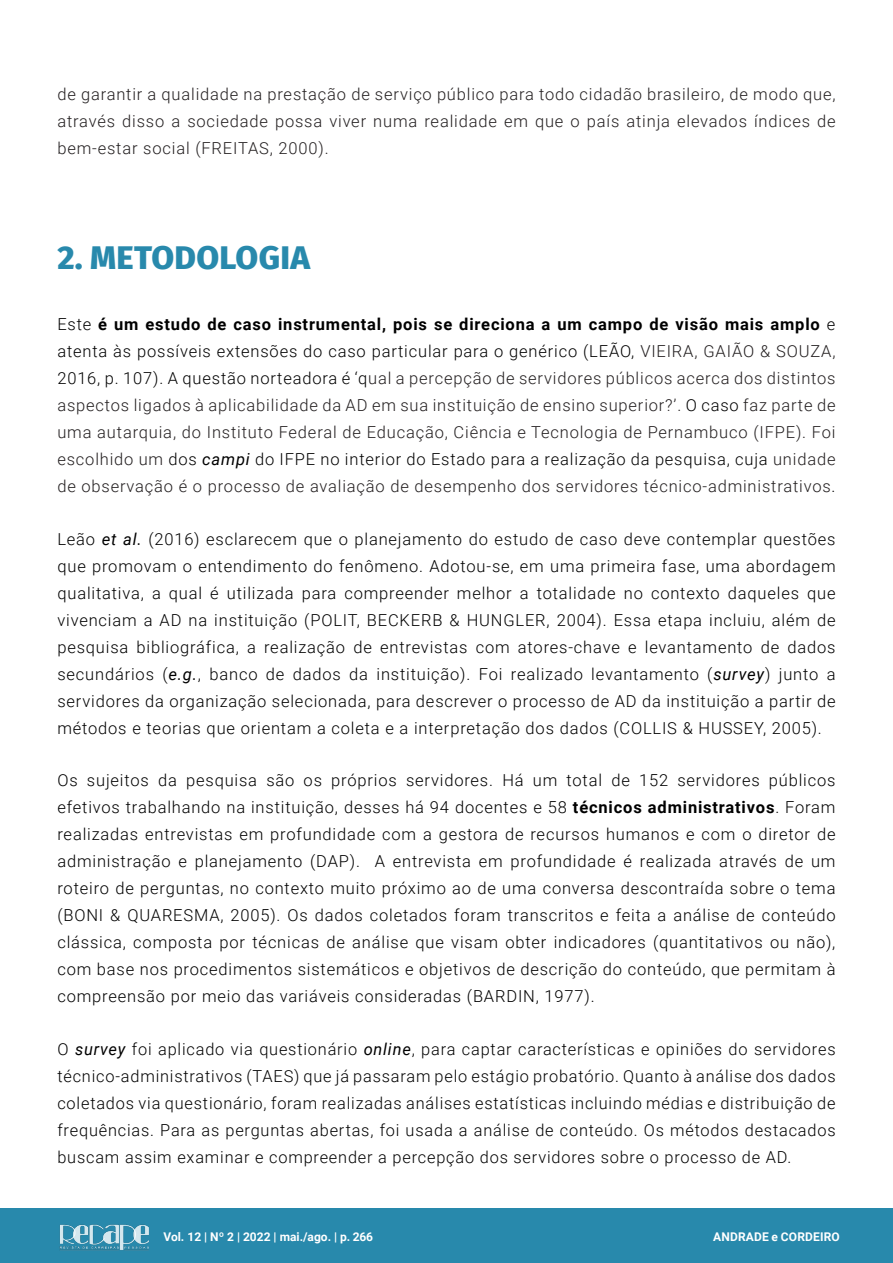
<style>
.page{position:relative;width:893px;height:1263px;background:#fff}
.page>*{position:absolute;margin:0;border:0;box-sizing:border-box;transform-origin:0 0}
.t1{font:800 33px "Fira Sans";letter-spacing:.01em;color:#2889ac}
.t2{font:300 16.5px/27px "Roboto";letter-spacing:.05em;color:#000;text-align:justify}
.t3{font:300 16.5px/27px "Roboto";letter-spacing:.05em;color:#231f20;text-align:justify}
.t4{font:700 12px "Roboto";letter-spacing:.005em;color:#fff}
.s1{color:#000}
.s2{font-weight:700;color:#000}
.s3{font-weight:400;font-style:italic;color:#000}
.s4{font-weight:400;font-style:italic}
.s5{font-weight:700}
</style>
<div class="page">
<div style="left:0;top:1209px;width:893px;height:54px;background:#2889ac"></div>
<img style="left:59px;top:1224px;width:90px;height:27px">
<p class="t3" style="left:57px;top:80px;width:780px">de garantir a qualidade na prestação de serviço público para todo cidadão brasileiro, de modo que, através disso a sociedade possa viver numa realidade em que o país atinja elevados índices de bem-estar social (FREITAS, 2000).</p>
<h1 class="t1" style="left:57px;top:229px;width:254px">2. METODOLOGIA</h1>
<p class="t3" style="left:57px;top:310px;width:780px"><span class="s1">Este</span> <span class="s2">é um estudo de caso instrumental, pois se direciona a um campo de visão mais amplo</span> <span class="s1">e atenta às possíveis extensões do caso particular para o genérico (LEÃO,</span> VIEIRA, GAIÃO &amp; SOUZA, <span class="s1">2016, p. 107). A questão norteadora é ‘q</span>ual a percepção de servidores públicos acerca dos distintos aspectos ligados à aplicabilidade da AD em sua instituição de ensino superior?’. <span class="s1">O caso</span> faz parte de uma autarquia, do Instituto Federal de Educação, Ciência e Tecnologia de Pernambuco (IFPE). Foi escolhido um <span class="s1">dos</span> <span class="s3">campi</span> <span class="s1">do IFPE no interior do Estado para a realização da pesquisa, cuja</span> unidade de observação é o processo de avaliação de desempenho dos servidores técnico-administrativos<span class="s1">.</span></p>
<p class="t2" style="left:57px;top:525px;width:780px">Leão <span class="s4">et al.</span> (2016) esclarecem que o planejamento do estudo de caso deve contemplar questões que promovam o entendimento do fenômeno. Adotou-se, em uma primeira fase, uma abordagem qualitativa, a qual é utilizada para compreender melhor a totalidade no contexto daqueles que vivenciam a AD na instituição (POLIT, BECKERB &amp; HUNGLER, 2004). Essa etapa incluiu, além de pesquisa bibliográfica, a realização de entrevistas com atores-chave e levantamento de dados secundários (<span class="s4">e.g.</span>, banco de dados da instituição). Foi realizado levantamento (<span class="s4">survey</span>) junto a servidores da organização selecionada, para descrever o processo de AD da instituição a partir de métodos e teorias que orientam a coleta e a interpretação dos dados (COLLIS &amp; HUSSEY, 2005).</p>
<p class="t2" style="left:57px;top:766px;width:780px">Os sujeitos da pesquisa são os próprios servidores. Há um total de 152 servidores públicos efetivos trabalhando na instituição, desses há 94 docentes e 58 <span class="s5">técnicos administrativos</span>. Foram realizadas entrevistas em profundidade com a gestora de recursos humanos e com o diretor de administração e planejamento (DAP). A entrevista em profundidade é realizada através de um roteiro de perguntas, no contexto muito próximo ao de uma conversa descontraída sobre o tema (BONI &amp; QUARESMA, 2005). Os dados coletados foram transcritos e feita a análise de conteúdo clássica, composta por técnicas de análise que visam obter indicadores (quantitativos ou não), com base nos procedimentos sistemáticos e objetivos de descrição do conteúdo, que permitam à compreensão por meio das variáveis consideradas (BARDIN, 1977).</p>
<p class="t2" style="left:57px;top:1035px;width:780px">O <span class="s4">survey</span> foi aplicado via questionário <span class="s4">online</span>, para captar características e opiniões do servidores técnico-administrativos (TAES) que já passaram pelo estágio probatório. Quanto à análise dos dados coletados via questionário, foram realizadas análises estatísticas incluindo médias e distribuição de frequências. Para as perguntas abertas, foi usada a análise de conteúdo. Os métodos destacados buscam assim examinar e compreender a percepção dos servidores sobre o processo de AD.</p>
<p class="t4" style="left:163px;top:1228px;width:211px">Vol. 12 | Nº 2 | 2022 | mai./ago. | p. 266</p>
<p class="t4" style="left:713px;top:1229px;width:128px">ANDRADE e CORDEIRO</p>
</div>
